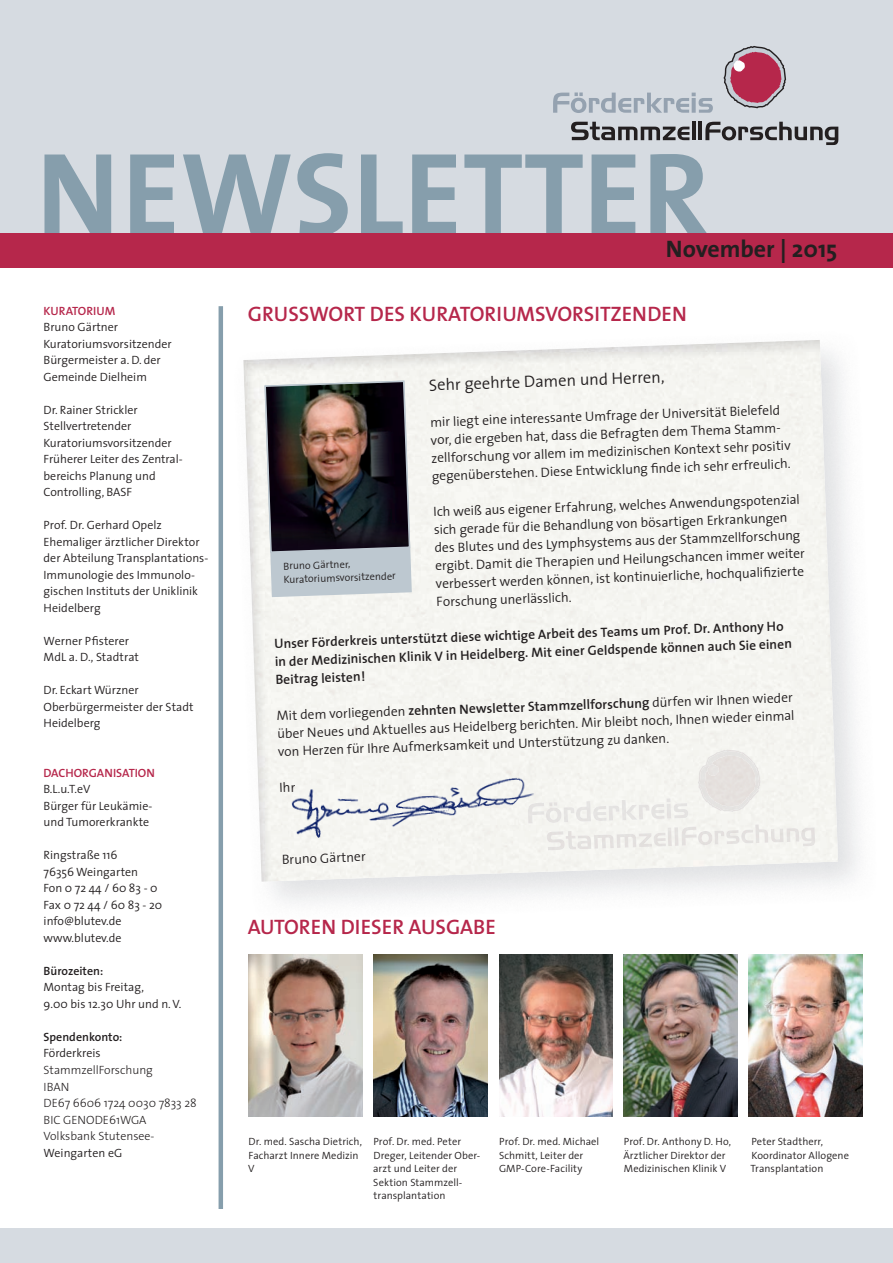
<style>
.page{position:relative;width:893px;height:1263px;background:#fff}
.page>*{position:absolute;margin:0;border:0;box-sizing:border-box;transform-origin:0 0}
.t1{font:700 119.4px "The Sans";color:#869eac}
.t2{font:700 24px "The Sans";color:#231f20}
.t3{font:600 21px "The Sans";color:#b6274b}
.t4{font:300 16.5px "The Sans";color:#231f20}
.t5{font:300 13.5px/18px "The Sans";color:#231f20}
.t6{font:600 13.5px/18px "The Sans";color:#231f20}
.t7{font:300 12px/16.5px "The Sans";color:#231f20}
.t8{font:300 12px/16.5px "The Sans";color:#231f20}
.t9{font:600 12px "The Sans";color:#b6274b}
.t10{font:600 12px "The Sans";color:#231f20}
.t11{font:300 10.5px/13.5px "The Sans";letter-spacing:.005em;color:#231f20}
.s1{font-weight:600}
</style>
<div class="page">
<div style="left:0;top:0;width:893px;height:234px;background:#d6dbe1"></div>
<div style="left:0;top:1229px;width:893px;height:34px;background:#d6dbe1"></div>
<hr style="left:219px;top:306px;width:4px;height:903px;background:#869eac">
<svg style="left:553px;top:92px;width:160px;height:21px"></svg>
<svg style="left:571px;top:122px;width:118px;height:18px"></svg>
<hr style="left:692px;top:122px;width:3px;height:18px;background:#231f20">
<hr style="left:698px;top:122px;width:4px;height:18px;background:#231f20">
<svg style="left:705px;top:122px;width:133px;height:23px"></svg>
<svg style="left:723px;top:46px;width:64px;height:63px"></svg>
<div style="left:0;top:234px;width:893px;height:34px;background:#b6274b"></div>
<img style="left:539px;top:803px;width:5px;height:20px">
<img style="left:546px;top:802px;width:15px;height:21px">
<img style="left:564px;top:807px;width:10px;height:15px">
<img style="left:576px;top:801px;width:15px;height:20px">
<img style="left:593px;top:806px;width:14px;height:15px">
<img style="left:609px;top:806px;width:10px;height:15px">
<img style="left:622px;top:800px;width:15px;height:20px">
<img style="left:639px;top:804px;width:10px;height:15px">
<img style="left:651px;top:804px;width:14px;height:15px">
<img style="left:666px;top:798px;width:5px;height:21px">
<img style="left:674px;top:803px;width:14px;height:15px">
<img style="left:547px;top:831px;width:29px;height:19px">
<img style="left:577px;top:835px;width:14px;height:14px">
<img style="left:594px;top:835px;width:20px;height:14px">
<img style="left:617px;top:834px;width:19px;height:14px">
<img style="left:639px;top:833px;width:13px;height:14px">
<svg style="left:653px;top:833px;width:13px;height:13px"></svg>
<img style="left:667px;top:827px;width:5px;height:19px">
<img style="left:674px;top:827px;width:5px;height:19px">
<img style="left:682px;top:827px;width:15px;height:19px">
<img style="left:698px;top:831px;width:14px;height:14px">
<svg style="left:714px;top:831px;width:10px;height:13px"></svg>
<img style="left:726px;top:829px;width:27px;height:15px">
<img style="left:755px;top:824px;width:13px;height:19px">
<img style="left:771px;top:828px;width:13px;height:14px">
<img style="left:786px;top:828px;width:13px;height:14px">
<img style="left:801px;top:827px;width:14px;height:19px">
<img style="left:698px;top:749px;width:63px;height:63px">
<img style="left:703px;top:755px;width:53px;height:52px">
<svg style="left:707px;top:764px;width:12px;height:12px"></svg>
<img style="left:264px;top:380px;width:149px;height:218px">
<img style="left:283px;top:769px;width:256px;height:72px">
<img style="left:499px;top:954px;width:114px;height:163px">
<img style="left:248px;top:954px;width:114px;height:163px">
<img style="left:373px;top:954px;width:114px;height:163px">
<img style="left:624px;top:954px;width:113px;height:163px">
<img style="left:749px;top:954px;width:114px;height:163px">
<svg style="left:280px;top:782px;width:15px;height:10px"></svg>
<h1 class="t1" style="left:36px;top:95px;width:675px">NEWSLETTER</h1>
<h2 class="t2" style="left:666px;top:229px;width:173px">November | 2015</h2>
<p class="t9" style="left:44px;top:301px;width:73px">KURATORIUM</p>
<p class="t7" style="left:44px;top:319px;width:130px">Bruno Gärtner<br>Kuratoriumsvorsitzender<br>Bürgermeister a. D. der<br>Gemeinde Dielheim</p>
<p class="t7" style="left:44px;top:401px;width:141px">Dr. Rainer Strickler<br>Stellvertretender<br>Kuratoriumsvorsitzender<br>Früherer Leiter des Zentral&shy;bereichs Planung und<br>Controlling, BASF</p>
<p class="t7" style="left:44px;top:517px;width:166px">Prof. Dr. Gerhard Opelz<br>Ehemaliger ärztlicher Direktor der Abteilung Transplantations-<br>Immunologie des Immunolo&shy;gischen Instituts der Uniklinik<br>Heidelberg</p>
<p class="t7" style="left:44px;top:632px;width:97px">Werner Pfisterer<br>MdL a. D., Stadtrat</p>
<p class="t7" style="left:44px;top:682px;width:151px">Dr. Eckart Würzner<br>Oberbürgermeister der Stadt<br>Heidelberg</p>
<p class="t9" style="left:44px;top:763px;width:113px">DACHORGANISATION</p>
<p class="t7" style="left:44px;top:781px;width:110px">B.L.u.T.eV<br>Bürger für Leukämie&shy;und Tumorerkrankte</p>
<p class="t7" style="left:44px;top:847px;width:120px">Ringstraße 116<br>76356 Weingarten<br>Fon 0 72 44 / 60 83 - 0<br>Fax 0 72 44 / 60 83 - 20 info@blutev.de www.blutev.de</p>
<p class="t10" style="left:44px;top:961px;width:61px">Bürozeiten:</p>
<p class="t7" style="left:44px;top:979px;width:139px">Montag bis Freitag,<br>9.00 bis 12.30 Uhr und n. V.</p>
<p class="t10" style="left:44px;top:1027px;width:80px">Spendenkonto:</p>
<p class="t7" style="left:44px;top:1045px;width:59px">Förderkreis</p>
<p class="t8" style="left:44px;top:1061px;width:155px">StammzellForschung<br>IBAN<br>DE67 6606 1724 0030 7833 28<br>BIC GENODE61WGA<br>Volksbank Stutensee-</p>
<p class="t7" style="left:44px;top:1144px;width:80px">Weingarten eG</p>
<h3 class="t3" style="left:248px;top:297px;width:440px">GRUSSWORT DES KURATORIUMSVORSITZENDEN</h3>
<p class="t4" style="left:428px;top:371px;width:237px;rotate:-2deg">Sehr geehrte Damen und Herren,</p>
<p class="t5" style="left:430px;top:413px;width:361px;rotate:-2deg">mir liegt eine interessante Umfrage der Universität Bielefeld vor, die ergeben hat, dass die Befragten dem Thema Stamm&shy;zellforschung vor allem im medizinischen Kontext sehr positiv gegenüberstehen. Diese Entwicklung fi nde ich sehr erfreulich.</p>
<p class="t5" style="left:433px;top:502px;width:371px;rotate:-2deg">Ich weiß aus eigener Erfahrung, welches Anwendungspotenzial sich gerade für die Behandlung von bösartigen Erkrankungen des Blutes und des Lymphsystems aus der Stammzellforschung ergibt. Damit die Therapien und Heilungschancen immer weiter verbessert werden können, ist kontinuierliche, hochqualifi zierte Forschung unerlässlich.</p>
<p class="t6" style="left:274px;top:634px;width:519px;rotate:-2deg">Unser Förderkreis unterstützt diese wichtige Arbeit des Teams um Prof. Dr. Anthony Ho in der Medizinischen Klinik V in Heidelberg. Mit einer Geldspende können auch Sie einen<br>Beitrag leisten!</p>
<p class="t5" style="left:276px;top:706px;width:519px;text-align:justify;rotate:-2deg">Mit dem vorliegenden <span class="s1">zehnten Newsletter Stammzellforschung</span> dürfen wir Ihnen wieder über Neues und Aktuelles aus Heidelberg berichten. Mir bleibt noch, Ihnen wieder einmal von Herzen für Ihre Aufmerksamkeit und Unterstützung zu danken.</p>
<p class="t11" style="left:283px;top:559px;width:114px;rotate:-2deg">Bruno Gärtner,<br>Kuratoriumsvorsitzender</p>
<p class="t5" style="left:281px;top:850px;width:85px;rotate:-2deg">Bruno Gärtner</p>
<h3 class="t3" style="left:248px;top:909px;width:250px">AUTOREN DIESER AUSGABE</h3>
<p class="t11" style="left:248px;top:1134px;width:115px">Dr. med. Sascha Dietrich,<br>Facharzt Innere Medizin<br>V</p>
<p class="t11" style="left:373px;top:1134px;width:109px">Prof. Dr. med. Peter<br>Dreger, Leitender Ober&shy;arzt und Leiter der<br>Sektion Stammzell&shy;transplantation</p>
<p class="t11" style="left:499px;top:1134px;width:102px">Prof. Dr. med. Michael<br>Schmitt, Leiter der<br>GMP-Core-Facility</p>
<p class="t11" style="left:623px;top:1134px;width:109px">Prof. Dr. Anthony D. Ho,<br>Ärztlicher Direktor der<br>Medizinischen Klinik V</p>
<p class="t11" style="left:750px;top:1134px;width:100px">Peter Stadtherr,<br>Koordinator Allogene<br>Transplantation</p>
</div>
